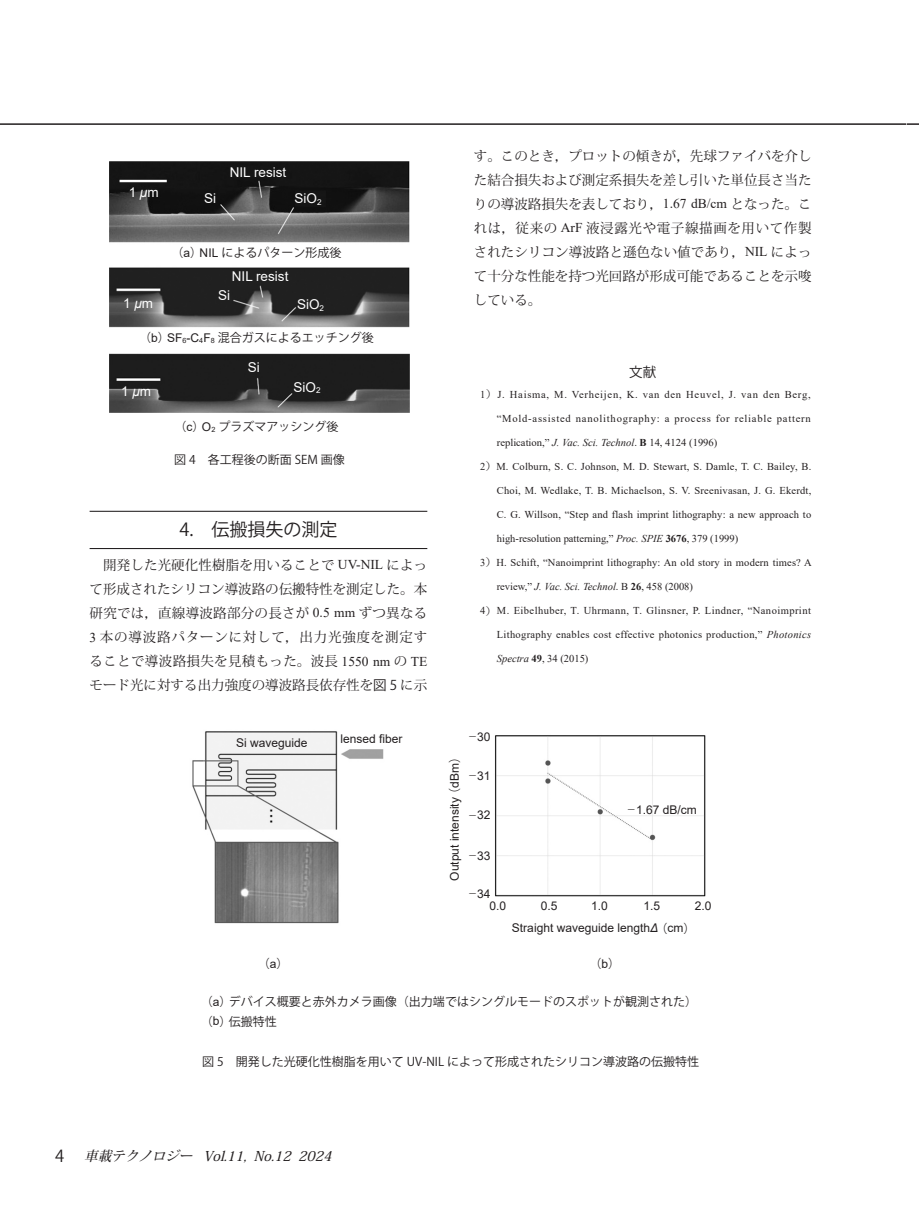
<style>
.page{position:relative;width:919px;height:1217px;background:#fff}
.page>*{position:absolute;margin:0;border:0;box-sizing:border-box;transform-origin:0 0}
.見出し_1_一行用{font:18px "Koz Go Std";color:#231f20}
.本文{font:13.5px/24px "Koz Min Std";color:#231f20;text-align:justify}
.図表{font:13.5px "Arial";color:#fff}
.t1{font:italic 500 13.5px "Koz Min Std";color:#231f20}
.参考文献タイトル{font:13.5px "Koz Go Std";color:#231f20}
.図表-2{font:12px "Koz Go Std";color:#231f20}
.図表-3{font:12px "Arial";color:#231f20}
.参考文献_内容一けた番号{font:10.5px "Times New Roman";letter-spacing:.02em;color:#231f20}
.参考文献_内容一けた番号-2{font:10.5px "Times New Roman";color:#231f20}
.参考文献_内容一けた番号-3{font:10.5px "Times New Roman";letter-spacing:.07em;color:#231f20}
.参考文献_内容一けた番号-4{font:10.5px "Times New Roman";letter-spacing:.04em;color:#231f20}
.s1{font-style:italic}
.s2{font-family:"Arial"}
.s3{font-family:"Times New Roman"}
.s4{font-family:"Koz Go Std"}
.s5{font-family:"Koz Min Std"}
.s6{font-weight:700}
.s7{font-family:"Koz Go Std";font-size:9px}
.s8{font-family:"Koz Go Std";font-weight:400;font-style:normal;font-size:16.5px}
.s9{font-weight:400;font-style:normal;font-size:16.5px}
</style>
<div class="page">
<hr style="left:0;top:123px;width:906px;height:2px;background:#231f20">
<svg style="left:906px;top:123px;width:12px;height:2px"></svg>
<hr style="left:90px;top:510px;width:337px;height:1px;background:#231f20">
<hr style="left:90px;top:548px;width:337px;height:1px;background:#231f20">
<img style="left:109px;top:162px;width:300px;height:250px">
<img style="left:192px;top:731px;width:192px;height:193px">
<img style="left:495px;top:735px;width:211px;height:162px">
<p class="図表" style="left:129px;top:182px;width:31px">1 <span class="s1">μ</span>m</p>
<p class="図表" style="left:123px;top:294px;width:31px">1 <span class="s1">μ</span>m</p>
<p class="図表" style="left:204px;top:189px;width:14px">Si</p>
<p class="図表" style="left:230px;top:163px;width:58px">NIL resist</p>
<p class="図表" style="left:294px;top:189px;width:29px">SiO<sub>2</sub></p>
<p class="図表-2" style="left:172px;top:245px;width:171px">（<span class="s2">a</span>）<span class="s2">NIL</span> によるパターン形成後</p>
<p class="図表" style="left:232px;top:266px;width:58px">NIL resist</p>
<p class="図表" style="left:218px;top:285px;width:14px">Si</p>
<p class="図表" style="left:297px;top:295px;width:29px">SiO<sub>2</sub></p>
<p class="図表-2" style="left:139px;top:330px;width:236px">（<span class="s2">b</span>）<span class="s2">SF</span><sub>6</sub><span class="s2">-C</span><sub>4</sub><span class="s2">F</span><sub>8</sub> 混合ガスによるエッチング後</p>
<p class="図表" style="left:121px;top:381px;width:31px">1 <span class="s1">μ</span>m</p>
<p class="図表" style="left:248px;top:358px;width:14px">Si</p>
<p class="図表" style="left:293px;top:377px;width:29px">SiO<sub>2</sub></p>
<p class="図表-2" style="left:175px;top:419px;width:165px">（<span class="s2">c</span>）<span class="s2">O</span><sub>2</sub> プラズマアッシング後</p>
<p class="図表-2" style="left:174px;top:452px;width:172px">図 4　各工程後の断面 SEM 画像</p>
<p class="見出し_1_一行用" style="left:179px;top:518px;width:159px">4.　伝搬損失の測定</p>
<p class="本文" style="left:90px;top:553px;width:339px">　開発した光硬化性樹脂を用いることで <span class="s3">UV-NIL</span> によって形成されたシリコン導波路の伝搬特性を測定した。本研究では，直線導波路部分の長さが <span class="s3">0.5 mm</span> ずつ異なる<span class="s3">3</span> 本の導波路パターンに対して，出力光強度を測定することで導波路損失を見積もった。波長 <span class="s3">1550 nm</span> の <span class="s3">TE</span>モード光に対する出力強度の導波路長依存性を<span class="s4">図 5</span> に示</p>
<p class="図表-3" style="left:236px;top:734px;width:73px">Si waveguide</p>
<p class="図表-3" style="left:340px;top:730px;width:64px">lensed fiber</p>
<p class="本文" style="left:474px;top:144px;width:339px">す。このとき，プロットの傾きが，先球ファイバを介した結合損失および測定系損失を差し引いた単位長さ当たりの導波路損失を表しており，<span class="s3">1.67 dB/cm</span> となった。これは，従来の <span class="s3">ArF</span> 液浸露光や電子線描画を用いて作製されたシリコン導波路と遜色ない値であり，<span class="s3">NIL</span> によって十分な性能を持つ光回路が形成可能であることを示唆している。</p>
<p class="参考文献タイトル" style="left:629px;top:363px;width:28px">文献</p>
<p class="参考文献_内容一けた番号-3" style="left:480px;top:387px;width:332px">1<span class="s5">）</span>J. Haisma, M. Verheijen, K. van den Heuvel, J. van den Berg,</p>
<p class="参考文献_内容一けた番号-3" style="left:497px;top:411px;width:315px">“Mold-assisted nanolithography: a process for reliable pattern</p>
<p class="参考文献_内容一けた番号-2" style="left:497px;top:435px;width:222px">replication,” <span class="s1">J. Vac. Sci. Technol</span>. <span class="s6">B</span> 14, 4124 (1996)</p>
<p class="参考文献_内容一けた番号" style="left:480px;top:459px;width:332px">2<span class="s5">）</span>M. Colburn, S. C. Johnson, M. D. Stewart, S. Damle, T. C. Bailey, B.</p>
<p class="参考文献_内容一けた番号" style="left:497px;top:483px;width:316px">Choi, M. Wedlake, T. B. Michaelson, S. V. Sreenivasan, J. G. Ekerdt,</p>
<p class="参考文献_内容一けた番号" style="left:497px;top:507px;width:316px">C. G. Willson, “Step and flash imprint lithography: a new approach to</p>
<p class="参考文献_内容一けた番号-2" style="left:497px;top:531px;width:243px">high-resolution patterning,” <span class="s1">Proc. SPIE</span> <span class="s6">3676</span>, 379 (1999)</p>
<p class="参考文献_内容一けた番号" style="left:480px;top:555px;width:333px">3<span class="s5">）</span>H. Schift, “Nanoimprint lithography: An old story in modern times? A</p>
<p class="参考文献_内容一けた番号-2" style="left:497px;top:579px;width:198px">review,” <span class="s1">J. Vac. Sci. Technol</span>. B <span class="s6">26</span>, 458 (2008)</p>
<p class="参考文献_内容一けた番号-4" style="left:480px;top:603px;width:332px">4<span class="s5">）</span>M. Eibelhuber, T. Uhrmann, T. Glinsner, P. Lindner, “Nanoimprint</p>
<p class="参考文献_内容一けた番号" style="left:497px;top:627px;width:316px">Lithography enables cost effective photonics production,” <span class="s1">Photonics</span></p>
<p class="参考文献_内容一けた番号" style="left:497px;top:651px;width:93px"><span class="s1">Spectra</span> <span class="s6">49</span>, 34 (2015)</p>
<p class="図表-3" style="left:468px;top:728px;width:24px"><span class="s7">－</span>30</p>
<p class="図表-3" style="left:468px;top:767px;width:24px"><span class="s7">－</span>31</p>
<p class="図表-3" style="left:468px;top:806px;width:24px"><span class="s7">－</span>32</p>
<p class="図表-3" style="left:468px;top:847px;width:24px"><span class="s7">－</span>33</p>
<p class="図表-3" style="left:468px;top:884px;width:24px"><span class="s7">－</span>34</p>
<p class="図表-3" style="left:489px;top:897px;width:18px">0.0</p>
<p class="図表-3" style="left:541px;top:897px;width:18px">0.5</p>
<p class="図表-3" style="left:591px;top:897px;width:18px">1.0</p>
<p class="図表-3" style="left:643px;top:897px;width:18px">1.5</p>
<p class="図表-3" style="left:694px;top:897px;width:18px">2.0</p>
<p class="図表-3" style="left:446px;top:880px;width:131px;rotate:-90deg">Output intensity <span class="s4">（</span>dBm<span class="s4">）</span></p>
<p class="図表-3" style="left:626px;top:801px;width:71px"><span class="s7">－</span>1.67 dB/cm</p>
<p class="図表-3" style="left:512px;top:919px;width:185px">Straight waveguide length<span class="s1">Δ</span><span class="s4">（</span>cm<span class="s4">）</span></p>
<p class="図表-2" style="left:258px;top:956px;width:32px">（<span class="s2">a</span>）</p>
<p class="図表-2" style="left:589px;top:956px;width:32px">（<span class="s2">b</span>）</p>
<p class="図表-2" style="left:201px;top:994px;width:498px">（<span class="s2">a</span>）デバイス概要と赤外カメラ画像（出力端ではシングルモードのスポットが観測された）</p>
<p class="図表-2" style="left:201px;top:1013px;width:78px">（<span class="s2">b</span>）伝搬特性</p>
<p class="図表-2" style="left:202px;top:1053px;width:498px">図 5　開発した光硬化性樹脂を用いて UV-NIL によって形成されたシリコン導波路の伝搬特性</p>
<p class="t1" style="left:55px;top:1147px;width:282px"><span class="s8">4</span> <span class="s9">　</span> 車載テクノロジー Vol.11, No.12 2024</p>
</div>
